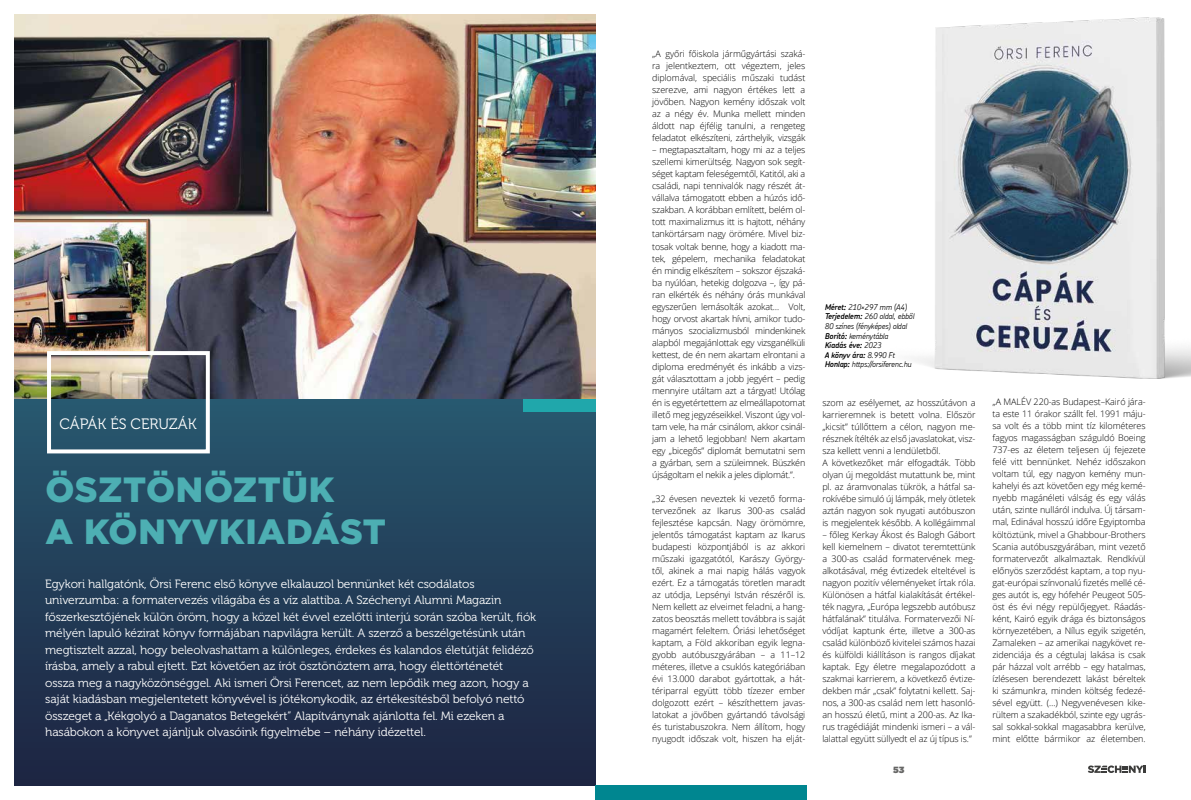
<style>
.page{position:relative;width:1191px;height:800px;background:#fff}
.page>*{position:absolute;margin:0;border:0;box-sizing:border-box;transform-origin:0 0}
.t1{font:900 35px/42px "Gotham";letter-spacing:.02em;color:#4dafb3}
.t2{font:15px "Museo 300";color:#fff}
.t3{font:12px/16.5px "Museo 300";letter-spacing:-.01em;color:#fff}
.t4{font:300 9px/12px "Open Sans";letter-spacing:-.01em;color:#000;text-align:justify}
.t5{font:900 9px "Gotham";color:#666665}
.t6{font:italic 300 8px/9.6px "SKF Chevin";letter-spacing:-.02em;color:#000}
.s1{font-weight:600}
</style>
<div class="page">
<svg style="left:1088px;top:765px;width:57px;height:7px"></svg>
<div style="left:14px;top:393px;width:581px;height:392px;background:linear-gradient(to bottom,#285970,#1d2341)"></div>
<img style="left:913px;top:17px;width:278px;height:361px">
<div style="left:595px;top:785px;width:212px;height:14px;background:#008690"></div>
<div style="left:523px;top:383px;width:72px;height:28px;background:#20a7ab"></div>
<img style="left:14px;top:14px;width:581px;height:384px">
<div style="left:47px;top:351px;width:163px;height:102px;border:4px solid #fff"></div>
<h2 class="t2" style="left:60px;top:415px;width:139px">CÁPÁK ÉS CERUZÁK</h2>
<h1 class="t1" style="left:45px;top:468px;width:342px">ÖSZTÖNÖZTÜK<br>A KÖNYVKIADÁST</h1>
<p class="t3" style="left:45px;top:575px;width:492px">Egykori hallgatónk, Örsi Ferenc első könyve elkalauzol bennünket két csodálatos univerzumba: a formatervezés világába és a víz alattiba. A Széchenyi Alumni Magazin főszerkesztőjének külön öröm, hogy a közel két évvel ezelőtti interjú során szóba került, fiók mélyén lapuló kézirat könyv formájában napvilágra került. A szerző a beszélgetésünk után megtisztelt azzal, hogy beleolvashattam a különleges, érdekes és kalandos életútját felidéző írásba, amely a rabul ejtett. Ezt követően az írót ösztönöztem arra, hogy élettörténetét<br>ossza meg a nagyközönséggel. Aki ismeri Örsi Ferencet, az nem lepődik meg azon, hogy a saját kiadásban megjelentetett könyvével is jótékonykodik, az értékesítésből befolyó nettó összeget a „Kékgolyó a Daganatos Betegekért” Alapítványnak ajánlotta fel. Mi ezeken a hasábokon a könyvet ajánljuk olvasóink figyelmébe – néhány idézettel.</p>
<p class="t4" style="left:652px;top:48px;width:155px">„A győri főiskola járműgyártási szaká&shy;ra jelentkeztem, ott végeztem, jeles diplomával, speciális műszaki tudást szerezve, ami nagyon értékes lett a jövőben. Nagyon kemény időszak volt az a négy év. Munka mellett minden áldott nap éjfélig tanulni, a rengeteg feladatot elkészíteni, zárthelyik, vizsgák</p>
<p class="t4" style="left:652px;top:144px;width:155px">– megtapasztaltam, hogy mi az a teljes szellemi kimerültség. Nagyon sok segít&shy;séget kaptam feleségemtől, Katitól, aki a családi, napi tennivalók nagy részét át&shy;vállalva támogatott ebben a húzós idő&shy;szakban. A korábban említett, belém ol&shy;tott maximalizmus itt is hajtott, néhány tankörtársam nagy örömére. Mivel biz&shy;tosak voltak benne, hogy a kiadott ma&shy;tek, gépelem, mechanika feladatokat én mindig elkészítem – sokszor éjszaká&shy;ba nyúlóan, hetekig dolgozva –, így pá&shy;ran elkérték és néhány órás munkával egyszerűen lemásolták azokat… Volt, hogy orvost akartak hívni, amikor tudo&shy;mányos szocializmusból mindenkinek alapból megajánlottak egy vizsganélküli kettest, de én nem akartam elrontani a diploma eredményét és inkább a vizs&shy;gát választottam a jobb jegyért – pedig mennyire utáltam azt a tárgyat! Utólag én is egyetértettem az elmeállapotomat illető meg jegyzéseikkel. Viszont úgy vol&shy;tam vele, ha már csinálom, akkor csinál&shy;jam a lehető legjobban! Nem akartam egy „bicegős” diplomát bemutatni sem a gyárban, sem a szüleimnek. Büszkén újságoltam el nekik a jeles diplomát.”.</p>
<p class="t4" style="left:652px;top:492px;width:155px">„32 évesen neveztek ki vezető forma&shy;tervezőnek az Ikarus 300-as család fejlesztése kapcsán. Nagy örömömre, jelentős támogatást kaptam az Ikarus budapesti központjából is az akkori műszaki igazgatótól, Karászy György&shy;től, akinek a mai napig hálás vagyok ezért. Ez a támogatás töretlen maradt az utódja, Lepsényi István részéről is.<br>Nem kellett az elveimet feladni, a hang&shy;zatos beosztás mellett továbbra is saját magamért feleltem. Óriási lehetőséget kaptam, a Föld akkoriban egyik legna&shy;gyobb autóbuszgyárában – a 11–12 méteres, illetve a csuklós kategóriában évi 13.000 darabot gyártottak, a hát&shy;tériparral együtt több tízezer ember dolgozott ezért – készíthettem javas&shy;latokat a jövőben gyártandó távolsági és turistabuszokra. Nem állítom, hogy nyugodt időszak volt, hiszen ha elját-</p>
<p class="t6" style="left:824px;top:302px;width:91px"><span class="s1">Méret:</span> 210×297 mm (A4)<br><span class="s1">Terjedelem:</span> 260 oldal, ebből<br>80 színes (fényképes) oldal<br><span class="s1">Borító:</span> keménytábla<br><span class="s1">Kiadás éve:</span> 2023<br><span class="s1">A könyv ára:</span> 8.990 Ft<br><span class="s1">Honlap:</span> https://orsiferenc.hu</p>
<p class="t4" style="left:822px;top:396px;width:155px;text-align:left">szom az esélyemet, az hosszútávon a karrieremnek is betett volna. Először „kicsit” túllőttem a célon, nagyon me&shy;résznek ítélték az első javaslatokat, vis - sza kellett venni a lendületből.<br>A következőket már elfogadták. Több olyan új megoldást mutattunk be, mint pl. az áramvonalas tükrök, a hátfal sa&shy;rokívébe simuló új lámpák, mely ötletek aztán nagyon sok nyugati autóbuszon is megjelentek később. A kollégáimmal</p>
<p class="t4" style="left:822px;top:528px;width:155px">– főleg Kerkay Ákost és Balogh Gábort kell kiemelnem – divatot teremtettünk a 300-as család formatervének meg&shy;alkotásával, még évtizedek elteltével is nagyon pozitív véleményeket írtak róla.<br>Különösen a hátfal kialakítását értékel&shy;ték nagyra, „Európa legszebb autóbusz hátfalának” titulálva. Formatervezői Ní&shy;vódíjat kaptunk érte, illetve a 300-as család különböző kivitelei számos hazai és külföldi kiállításon is rangos díjakat kaptak. Egy életre megalapozódott a szakmai karrierem, a következő évtize&shy;dekben már „csak” folytatni kellett. Saj&shy;nos, a 300-as család nem lett hasonló&shy;an hosszú életű, mint a 200-as. Az Ika&shy;rus tragédiáját mindenki ismeri – a vál&shy;lalattal együtt süllyedt el az új típus is.”</p>
<p class="t5" style="left:893px;top:763px;width:13px">53</p>
<p class="t4" style="left:992px;top:396px;width:155px">„A MALÉV 220-as Budapest–Kairó jára&shy;ta este 11 órakor szállt fel. 1991 máju&shy;sa volt és a több mint tíz kilométeres fagyos magasságban száguldó Boeing 737-es az életem teljesen új fejezete felé vitt bennünket. Nehéz időszakon voltam túl, egy nagyon kemény mun&shy;kahelyi és azt követően egy még kemé&shy;nyebb magánéleti válság és egy válás után, szinte nulláról indulva. Új társam&shy;mal, Edinával hosszú időre Egyiptomba költöztünk, mivel a Ghabbour-Brothers Scania autóbuszgyárában, mint vezető formatervezőt alkalmaztak. Rendkívül előnyös szerződést kaptam, a top nyu&shy;gat-európai színvonalú fizetés mellé cé&shy;ges autót is, egy hófehér Peugeot 505- öst és évi négy repülőjegyet. Ráadás&shy;ként, Kairó egyik drága és biztonságos környezetében, a Nílus egyik szigetén, Zamaleken – az amerikai nagykövet re&shy;zidenciája és a cégtulaj lakása is csak pár házzal volt arrébb – egy hatalmas, ízlésesen berendezett lakást béreltek ki számunkra, minden költség fedezé&shy;sével együtt. (…) Negyvenévesen kike&shy;rültem a szakadékból, szinte egy ugrás&shy;sal sokkal-sokkal magasabbra kerülve, mint előtte bármikor az életemben.</p>
</div>
